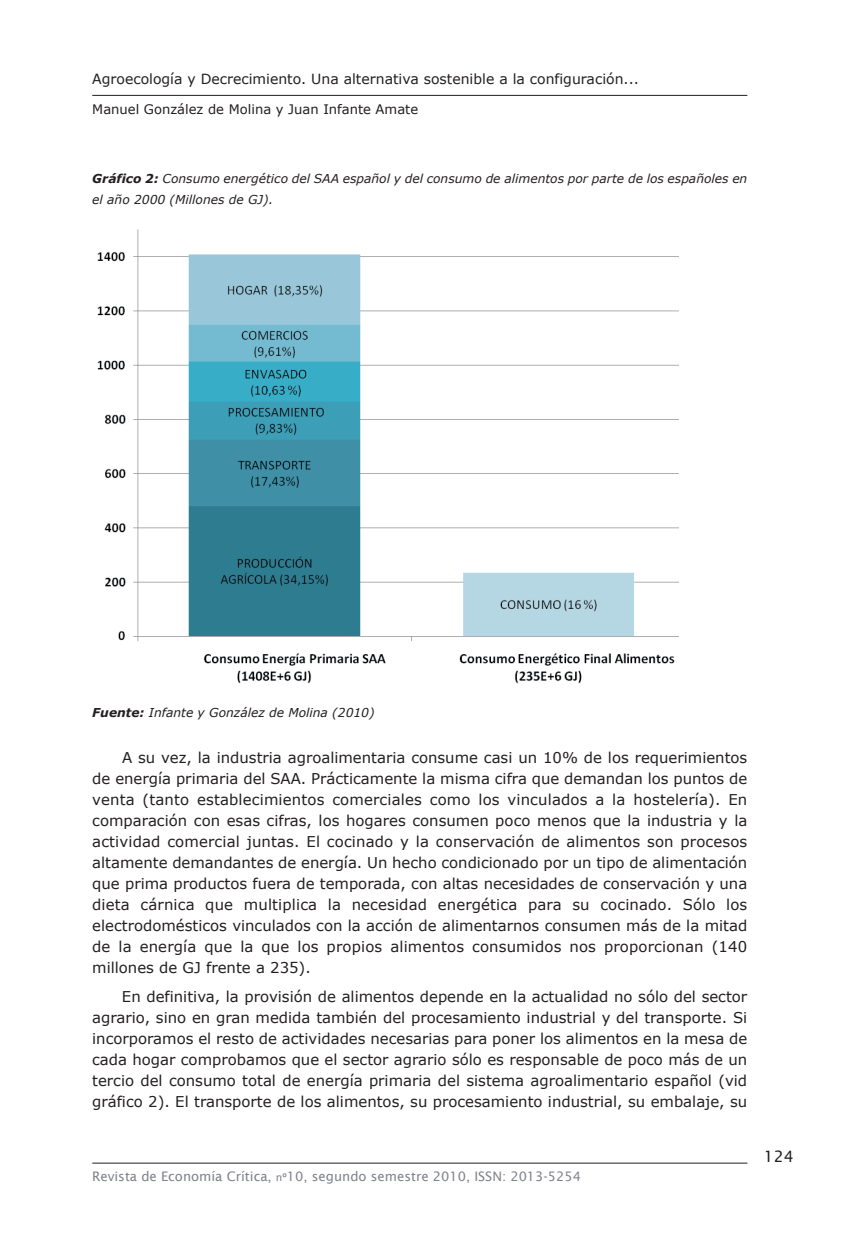
<style>
.page{position:relative;width:844px;height:1259px;background:#fff}
.page>*{position:absolute;margin:0;border:0;box-sizing:border-box;transform-origin:0 0}
.t1{font:15.75px "Lucida Sans";color:#231f20}
.t2{font:14.88px/21px "Verdana";color:#231f20;text-align:justify}
.t3{font:14px "Verdana";color:#231f20}
.t4{font:13.12px "Lucida Sans";color:#80838a}
.t5{font:13.12px "Verdana";color:#231f20}
.t6{font:italic 12.25px/21px "Verdana";color:#231f20}
.s1{font-weight:700}
.s2{font-size:10.5px}
</style>
<div class="page">
<hr style="left:92px;top:95px;width:655px;height:1px;background:#231f20">
<hr style="left:92px;top:1163px;width:655px;height:1px;background:#231f20">
<img style="left:97px;top:229px;width:581px;height:455px">
<p class="t3" style="left:92px;top:70px;width:548px">Agroecología y Decrecimiento. Una alternativa sostenible a la configuración...</p>
<p class="t5" style="left:92px;top:101px;width:327px">Manuel González de Molina y Juan Infante Amate</p>
<p class="t6" style="left:92px;top:167px;width:656px"><span class="s1">Gráfico 2:</span> Consumo energético del SAA español y del consumo de alimentos por parte de los españoles en el año 2000 (Millones de GJ).</p>
<p class="t6" style="left:92px;top:701px;width:284px"><span class="s1">Fuente:</span> Infante y González de Molina (2010)</p>
<p class="t2" style="left:92px;top:747px;width:656px;text-indent:30px">A su vez, la industria agroalimentaria consume casi un 10% de los requerimientos de energía primaria del SAA. Prácticamente la misma cifra que demandan los puntos de venta (tanto establecimientos comerciales como los vinculados a la hostelería). En comparación con esas cifras, los hogares consumen poco menos que la industria y la actividad comercial juntas. El cocinado y la conservación de alimentos son procesos altamente demandantes de energía. Un hecho condicionado por un tipo de alimentación que prima productos fuera de temporada, con altas necesidades de conservación y una dieta cárnica que multiplica la necesidad energética para su cocinado. Sólo los electrodomésticos vinculados con la acción de alimentarnos consumen más de la mitad de la energía que la que los propios alimentos consumidos nos proporcionan (140 millones de GJ frente a 235).</p>
<p class="t2" style="left:92px;top:985px;width:656px;text-indent:30px">En definitiva, la provisión de alimentos depende en la actualidad no sólo del sector agrario, sino en gran medida también del procesamiento industrial y del transporte. Si incorporamos el resto de actividades necesarias para poner los alimentos en la mesa de cada hogar comprobamos que el sector agrario sólo es responsable de poco más de un tercio del consumo total de energía primaria del sistema agroalimentario español (vid gráfico 2). El transporte de los alimentos, su procesamiento industrial, su embalaje, su</p>
<p class="t4" style="left:92px;top:1168px;width:490px">Revista de Economía Crítica, <span class="s2">nº</span>10, segundo semestre 2010, ISSN: 2013-5254</p>
<p class="t1" style="left:763px;top:1146px;width:31px">124</p>
</div>
